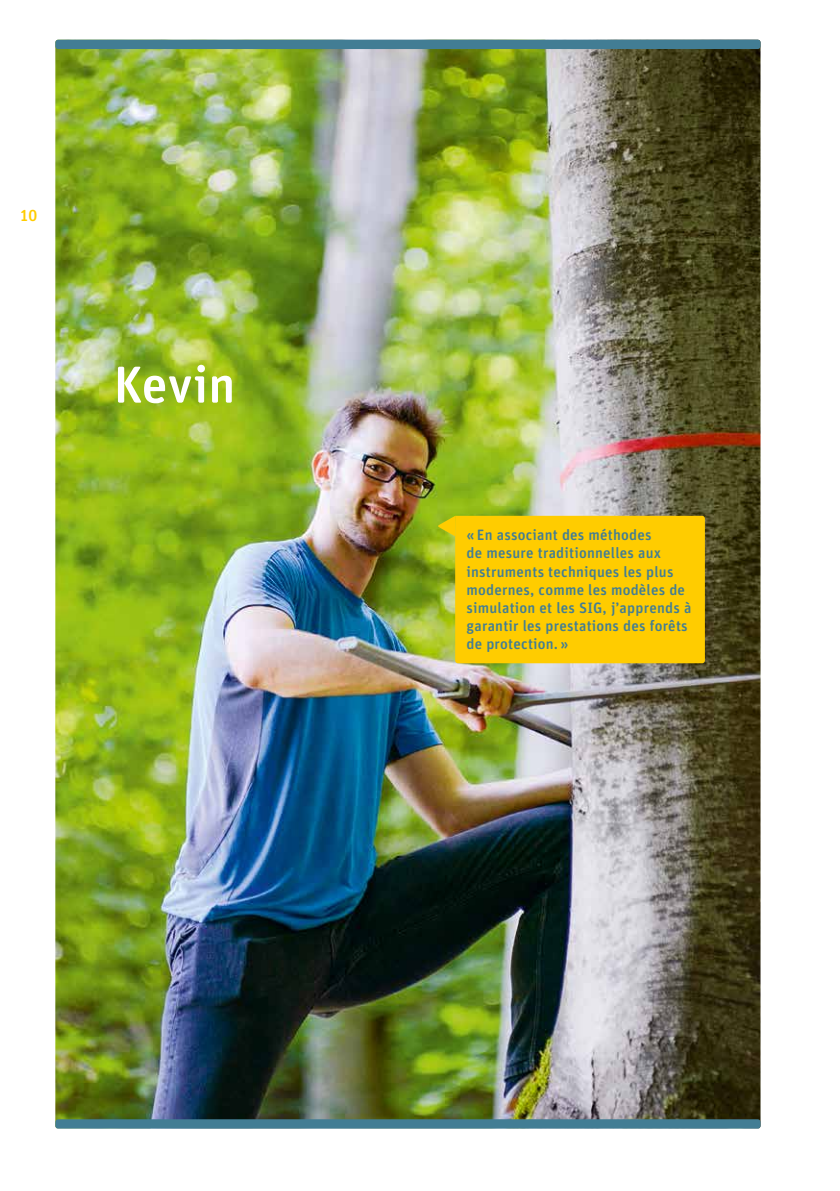
<style>
.page{position:relative;width:840px;height:1191px;background:#fff}
.page>*{position:absolute;margin:0;border:0;box-sizing:border-box;transform-origin:0 0}
.t1{font:500 52px "Unit Rounded Pro";color:#fff}
.t2{font:500 16px "Unit Rounded Pro";color:#fc0}
.t3{font:500 15px/18.2px "Unit Rounded Pro";letter-spacing:.015em;color:#427d94}
</style>
<div class="page">
<img style="left:55px;top:40px;width:705px;height:1088px">
<div style="left:55px;top:40px;width:705px;height:9px;background:#427d94;border-radius:3px"></div>
<div style="left:55px;top:1119px;width:705px;height:9px;background:#427d94;border-radius:3px"></div>
<div style="left:438px;top:516px;width:266px;height:147px;background:#fc0"></div>
<p class="t2" style="left:20px;top:204px;width:19px">10</p>
<h1 class="t1" style="left:113px;top:348px;width:123px">Kevin</h1>
<p class="t3" style="left:466px;top:525px;width:226px">« En associant des méthodes<br>de mesure traditionnelles aux instruments techniques les plus modernes, comme les modèles de simulation et les SIG, j’apprends à garantir les prestations des forêts de protection. »</p>
</div>
